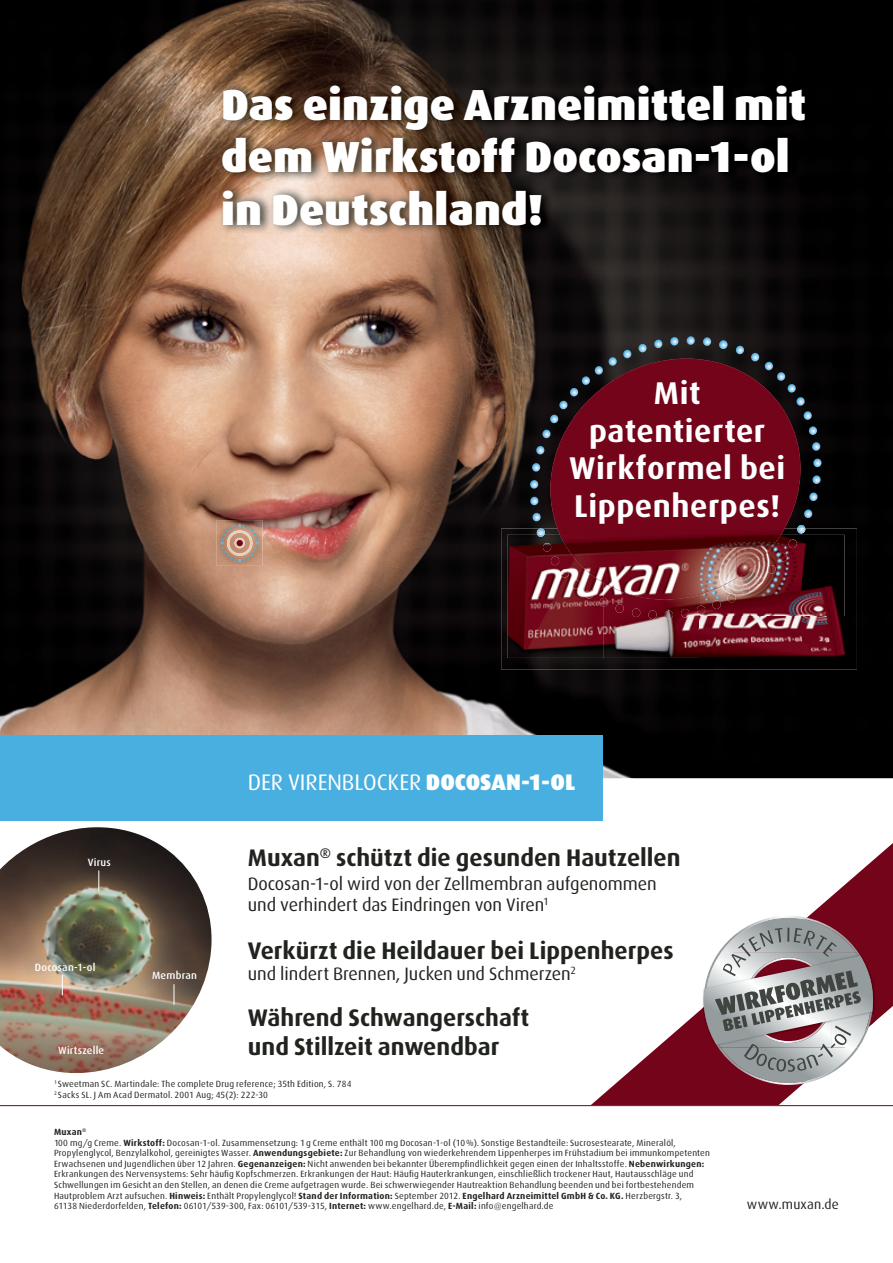
<style>
.page{position:relative;width:893px;height:1263px;background:#fff}
.page>*{position:absolute;margin:0;border:0;box-sizing:border-box;transform-origin:0 0}
.t1{font:900 43.5px/52.2px "Dax";color:#fff}
.t2{font:700 31.5px/37.5px "Dax";letter-spacing:.015em;color:#fff;text-align:center}
.t3{font:700 24px/28.8px "Dax";color:#20231e}
.t4{font:22.5px "Dax";letter-spacing:-.005em;color:#fff}
.t5{font:18px/21.6px "Dax";color:#20231e}
.t6{font:13.5px "Dax";letter-spacing:.015em;color:#20231e}
.t7{font:500 10.5px "Dax";letter-spacing:.02em;color:#fff}
.t8{font:9px/10.5px "Dax";letter-spacing:.025em;color:#20231e}
.s1{font-weight:900}
.s2{font-weight:700}
</style>
<div class="page">
<img style="left:0;top:0;width:893px;height:778px">
<div style="left:0;top:736px;width:603px;height:85px;background:#48afe0"></div>
<svg style="left:591px;top:843px;width:302px;height:262px"></svg>
<img style="left:874px;top:1027px;width:1px;height:21px">
<img style="left:874px;top:953px;width:1px;height:74px">
<img style="left:873px;top:953px;width:1px;height:95px">
<svg style="left:703px;top:917px;width:170px;height:166px"></svg>
<img style="left:217px;top:520px;width:45px;height:46px">
<svg style="left:220px;top:523px;width:40px;height:40px;background:#b99682"></svg>
<img style="left:218px;top:77px;width:600px;height:157px">
<svg style="left:547px;top:346px;width:257px;height:182px;background:#660619"></svg>
<svg style="left:703px;top:337px;width:9px;height:9px"></svg>
<svg style="left:686px;top:336px;width:9px;height:9px"></svg>
<svg style="left:670px;top:337px;width:9px;height:9px"></svg>
<svg style="left:654px;top:340px;width:9px;height:9px"></svg>
<svg style="left:638px;top:344px;width:9px;height:9px"></svg>
<svg style="left:623px;top:350px;width:9px;height:9px"></svg>
<svg style="left:550px;top:357px;width:67px;height:67px;background:#33161f"></svg>
<svg style="left:542px;top:430px;width:9px;height:9px"></svg>
<svg style="left:536px;top:446px;width:9px;height:9px"></svg>
<svg style="left:532px;top:463px;width:9px;height:9px"></svg>
<svg style="left:530px;top:480px;width:9px;height:9px"></svg>
<svg style="left:530px;top:497px;width:9px;height:9px"></svg>
<svg style="left:532px;top:513px;width:9px;height:9px"></svg>
<svg style="left:804px;top:509px;width:9px;height:9px"></svg>
<svg style="left:809px;top:492px;width:9px;height:9px"></svg>
<svg style="left:812px;top:475px;width:9px;height:9px"></svg>
<svg style="left:813px;top:459px;width:9px;height:9px"></svg>
<svg style="left:812px;top:442px;width:9px;height:9px"></svg>
<svg style="left:808px;top:426px;width:9px;height:9px"></svg>
<svg style="left:751px;top:353px;width:61px;height:67px;background:#2e171f"></svg>
<svg style="left:735px;top:346px;width:9px;height:9px"></svg>
<svg style="left:719px;top:340px;width:9px;height:9px"></svg>
<img style="left:501px;top:528px;width:356px;height:142px">
<div style="left:557px;top:528px;width:228px;height:7px;background:#72041a"></div>
<svg style="left:797px;top:525px;width:8px;height:8px"></svg>
<img style="left:507px;top:535px;width:96px;height:123px">
<img style="left:700px;top:535px;width:144px;height:123px">
<img style="left:603px;top:599px;width:97px;height:59px">
<img style="left:604px;top:535px;width:132px;height:43px">
<img style="left:737px;top:535px;width:44px;height:4px">
<img style="left:608px;top:578px;width:119px;height:21px">
<img style="left:560px;top:535px;width:44px;height:22px">
<svg style="left:537px;top:528px;width:8px;height:9px"></svg>
<svg style="left:543px;top:543px;width:9px;height:8px"></svg>
<svg style="left:551px;top:557px;width:57px;height:49px"></svg>
<svg style="left:615px;top:604px;width:9px;height:9px"></svg>
<svg style="left:632px;top:608px;width:9px;height:9px"></svg>
<svg style="left:648px;top:610px;width:9px;height:9px"></svg>
<svg style="left:664px;top:611px;width:9px;height:8px"></svg>
<svg style="left:681px;top:609px;width:9px;height:8px"></svg>
<svg style="left:696px;top:605px;width:10px;height:9px"></svg>
<svg style="left:712px;top:600px;width:9px;height:9px"></svg>
<img style="left:727px;top:539px;width:70px;height:63px">
<hr style="left:0;top:1105px;width:893px;height:1px;background:#73041a">
<img style="left:0;top:827px;width:212px;height:246px">
<svg style="left:173px;top:984px;width:1px;height:21px"></svg>
<svg style="left:62px;top:975px;width:1px;height:20px"></svg>
<svg style="left:98px;top:871px;width:1px;height:20px"></svg>
<h1 class="t1" style="left:221px;top:81px;width:587px">Das einzige Arzneimittel mit dem Wirkstoff Docosan-1-ol in Deutschland!</h1>
<h2 class="t2" style="left:569px;top:376px;width:218px">Mit patentierter<br>Wirkformel bei<br>Lippenherpes!</h2>
<p class="t7" style="left:88px;top:856px;width:25px">Virus</p>
<p class="t7" style="left:35px;top:961px;width:62px">Docosan-1-ol</p>
<p class="t7" style="left:58px;top:1044px;width:48px">Wirtszelle</p>
<p class="t7" style="left:152px;top:969px;width:46px">Membran</p>
<h3 class="t4" style="left:248px;top:771px;width:329px">DER VIRENBLOCKER <span class="s1">DOCOSAN-1-OL</span></h3>
<h3 class="t3" style="left:248px;top:844px;width:434px">Muxan<sup>®</sup> schützt die gesunden Hautzellen</h3>
<h3 class="t5" style="left:248px;top:873px;width:410px">Docosan-1-ol wird von der Zellmembran aufgenommen und verhindert das Eindringen von Viren<sup>1</sup></h3>
<h3 class="t3" style="left:248px;top:937px;width:427px">Verkürzt die Heildauer bei Lippenherpes</h3>
<h3 class="t5" style="left:248px;top:964px;width:330px">und lindert Brennen, Jucken und Schmerzen<sup>2</sup></h3>
<h3 class="t3" style="left:248px;top:1005px;width:283px">Während Schwangerschaft und Stillzeit anwendbar</h3>
<p class="t8" style="left:54px;top:1079px;width:299px"><sup>1</sup> Sweetman SC. Martindale: The complete Drug reference; 35th Edition, S. 784<br><sup>2</sup> Sacks SL. J Am Acad Dermatol. 2001 Aug; 45(2): 222-30</p>
<p class="t8" style="left:54px;top:1127px;width:657px"><span class="s2">Muxan</span><sup>®<br></sup>100 mg/g Creme. <span class="s2">Wirkstoff:</span> Docosan-1-ol. Zusammensetzung: 1 g Creme enthält 100 mg Docosan-1-ol (10 %). Sonstige Bestandteile: Sucrosestearate, Mineralöl, Propylenglycol, Benzylalkohol, gereinigtes Wasser. <span class="s2">Anwendungsgebiete:</span> Zur Behandlung von wiederkehrendem Lippenherpes im Frühstadium bei immunkompetenten Erwachsenen und Jugendlichen über 12 Jahren. <span class="s2">Gegenanzeigen:</span> Nicht anwenden bei bekannter Überempfindlichkeit gegen einen der Inhaltsstoffe. <span class="s2">Nebenwirkungen:<br></span>Erkrankungen des Nervensystems: Sehr häufig Kopfschmerzen. Erkrankungen der Haut: Häufig Hauterkrankungen, einschließlich trockener Haut, Hautausschläge und Schwellungen im Gesicht an den Stellen, an denen die Creme aufgetragen wurde. Bei schwerwiegender Hautreaktion Behandlung beenden und bei fortbestehendem Hautproblem Arzt aufsuchen. <span class="s2">Hinweis:</span> Enthält Propylenglycol! <span class="s2">Stand der Information:</span> September 2012. <span class="s2">Engelhard Arzneimittel GmbH &amp; Co. KG.</span> Herzbergstr. 3,<br>61138 Niederdorfelden, <span class="s2">Telefon:</span> 06101/539-300, Fax: 06101/539-315, <span class="s2">Internet:</span> www.engelhard.de, <span class="s2">E-Mail:</span> info@engelhard.de</p>
<h3 class="t6" style="left:747px;top:1198px;width:94px">www.muxan.de</h3>
</div>
